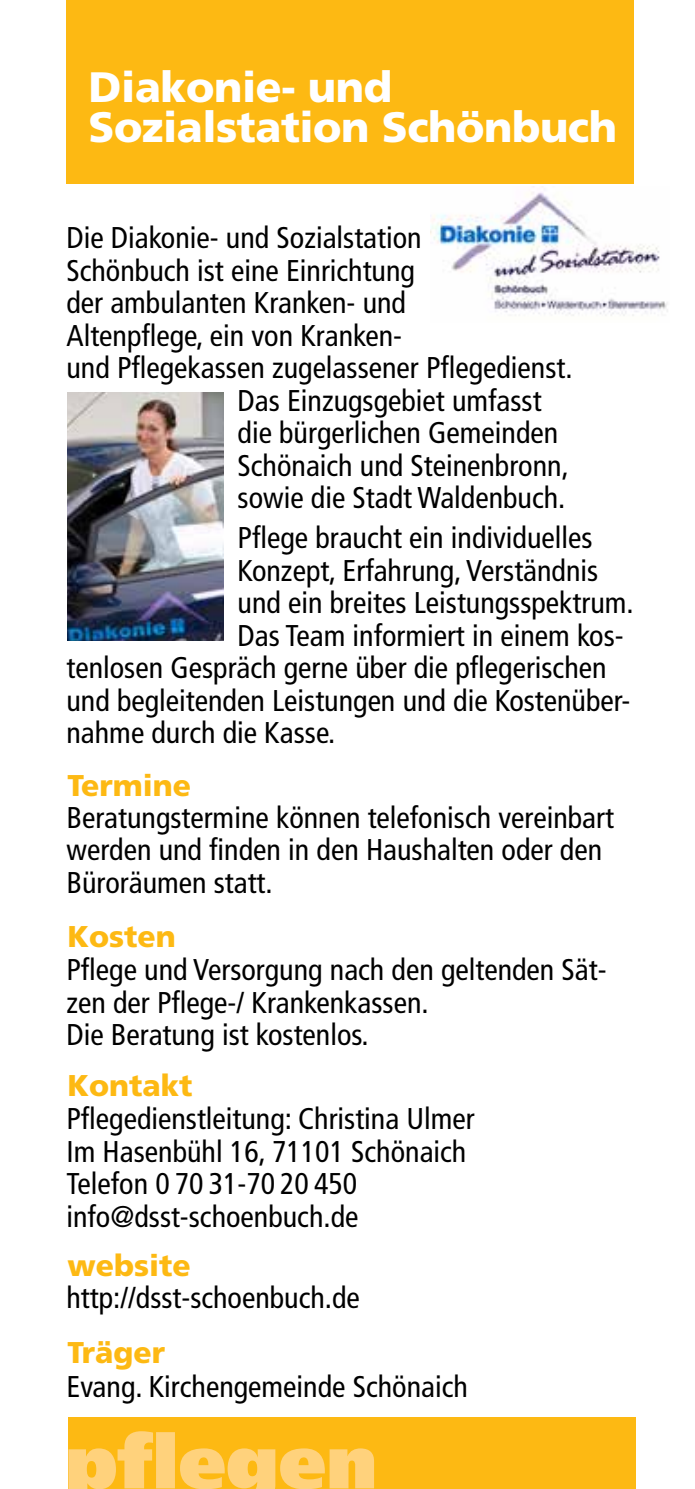
<style>
.page{position:relative;width:695px;height:1489px;background:#fff}
.page>*{position:absolute;margin:0;border:0;box-sizing:border-box;transform-origin:0 0}
.t1{font:900 75px "Frutiger";color:#ffd27c}
.t2{font:900 42.5px/40px "Frutiger";letter-spacing:-.01em;color:#fff}
.t3{font:condensed 30px/32.5px "Frutiger";color:#000}
.t4{font:900 30px "Frutiger";color:#fdb913}
</style>
<div class="page">
<div style="left:66px;top:0;width:567px;height:183px;background:#fdb913"></div>
<div style="left:68px;top:1416px;width:567px;height:72px;background:#fdb913"></div>
<img style="left:430px;top:187px;width:238px;height:129px">
<img style="left:67px;top:392px;width:156px;height:248px">
<h2 class="t2" style="left:89px;top:66px;width:530px">Diakonie- und<br>Sozialstation Schönbuch</h2>
<p class="t3" style="left:66px;top:222px;width:356px">Die Diakonie- und Sozialstation</p>
<p class="t3" style="left:66px;top:254px;width:350px">Schönbuch ist eine Einrichtung</p>
<p class="t3" style="left:66px;top:287px;width:341px">der ambulanten Kranken- und</p>
<p class="t3" style="left:66px;top:319px;width:337px">Altenpflege, ein von Kranken-</p>
<p class="t3" style="left:66px;top:352px;width:507px">und Pflegekassen zugelassener Pflegedienst.</p>
<p class="t3" style="left:237px;top:384px;width:305px">Das Einzugsgebiet umfasst</p>
<p class="t3" style="left:237px;top:417px;width:322px">die bürgerlichen Gemeinden</p>
<p class="t3" style="left:237px;top:449px;width:333px">Schönaich und Steinenbronn,</p>
<p class="t3" style="left:237px;top:482px;width:329px">sowie die Stadt Waldenbuch.</p>
<p class="t3" style="left:237px;top:521px;width:356px">Pflege braucht ein individuelles</p>
<p class="t3" style="left:237px;top:554px;width:362px">Konzept, Erfahrung, Verständnis</p>
<p class="t3" style="left:237px;top:586px;width:397px">und ein breites Leistungsspektrum.</p>
<p class="t3" style="left:237px;top:619px;width:387px">Das Team informiert in einem kos-</p>
<p class="t3" style="left:66px;top:651px;width:541px">tenlosen Gespräch gerne über die pflegerischen</p>
<p class="t3" style="left:66px;top:684px;width:565px">und begleitenden Leistungen und die Kostenüber-</p>
<p class="t3" style="left:66px;top:716px;width:270px">nahme durch die Kasse.</p>
<p class="t4" style="left:67px;top:767px;width:125px">Termine</p>
<p class="t3" style="left:66px;top:801px;width:549px">Beratungstermine können telefonisch vereinbart werden und finden in den Haushalten oder den<br>Büroräumen statt.</p>
<p class="t4" style="left:67px;top:918px;width:110px">Kosten</p>
<p class="t3" style="left:66px;top:953px;width:541px">Pflege und Versorgung nach den geltenden Sät&shy;zen der Pflege-/ Krankenkassen.<br>Die Beratung ist kostenlos.</p>
<p class="t4" style="left:67px;top:1067px;width:127px">Kontakt</p>
<p class="t3" style="left:66px;top:1102px;width:410px">Pflegedienstleitung: Christina Ulmer<br>Im Hasenbühl 16, 71101 Schönaich<br>Telefon 0 70 31-70 20 450 info@dsst-schoenbuch.de</p>
<p class="t4" style="left:67px;top:1247px;width:125px">website</p>
<p class="t3" style="left:66px;top:1281px;width:295px">http://dsst-schoenbuch.de</p>
<p class="t4" style="left:67px;top:1334px;width:99px">Träger</p>
<p class="t3" style="left:66px;top:1370px;width:403px">Evang. Kirchengemeinde Schönaich</p>
<h1 class="t1" style="left:65px;top:1416px;width:314px">pflegen</h1>
</div>
